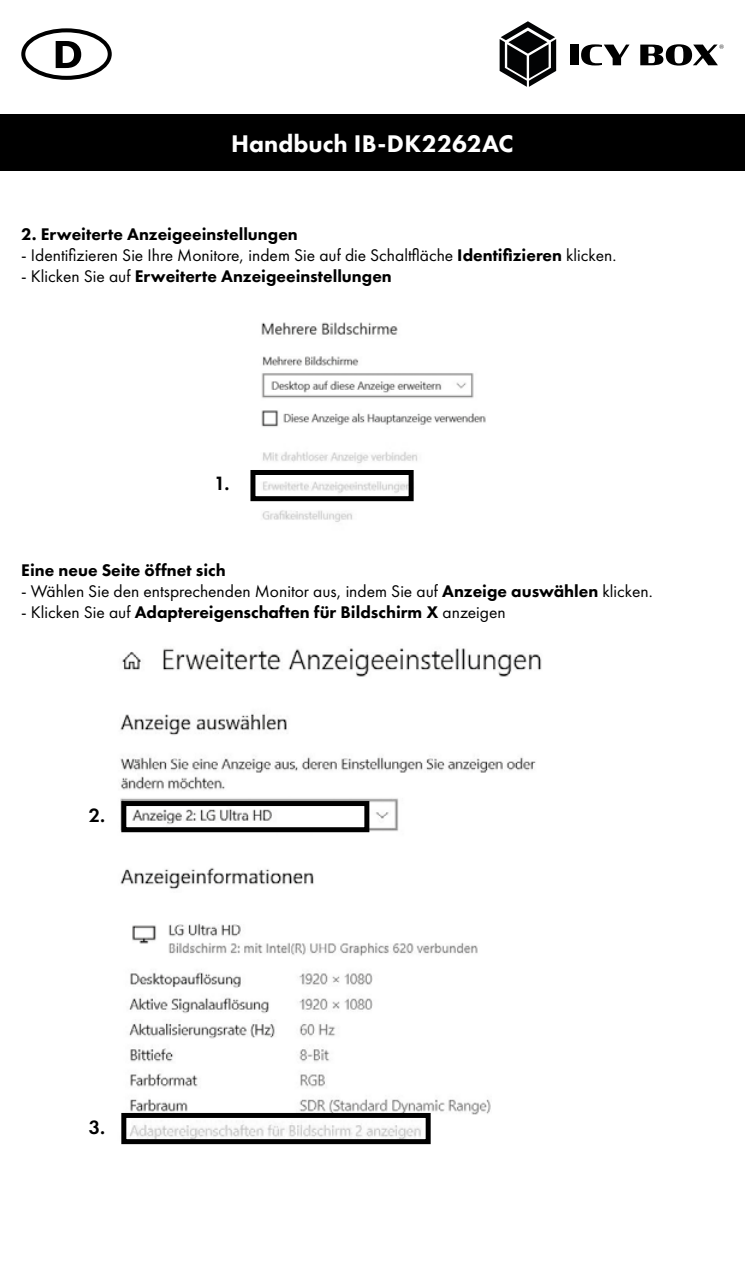
<style>
.page{position:relative;width:745px;height:1276px;background:#fff}
.page>*{position:absolute;margin:0;border:0;box-sizing:border-box;transform-origin:0 0}
.t1{font:800 25px "Futura PT";color:#fff}
.t2{font:600 20px "Futura PT";color:#000}
.t3{font:800 17.5px "Futura PT";color:#000}
.t4{font:17.5px "Futura PT";color:#000}
.s1{font-weight:800}
.s2{font-weight:400}
</style>
<div class="page">
<div style="left:0;top:115px;width:744px;height:56px;background:#000"></div>
<div style="left:569px;top:45px;width:9px;height:20px;background:#000"></div>
<svg style="left:581px;top:44px;width:48px;height:21px"></svg>
<svg style="left:640px;top:44px;width:83px;height:22px"></svg>
<svg style="left:499px;top:21px;width:57px;height:66px"></svg>
<img style="left:251px;top:322px;width:235px;height:200px">
<img style="left:120px;top:648px;width:422px;height:493px">
<div style="left:250px;top:470px;width:163px;height:31px;border:5px solid #000"></div>
<div style="left:121px;top:801px;width:248px;height:31px;border:5px solid #000"></div>
<div style="left:121px;top:1113px;width:309px;height:31px;border:5px solid #000"></div>
<div style="left:21px;top:28px;width:91px;height:52px;border:4px solid #000;border-radius:50%"></div>
<svg style="left:56px;top:41px;width:25px;height:27px"></svg>
<h1 class="t1" style="left:231px;top:128px;width:284px">Handbuch IB-DK2262AC</h1>
<p class="t3" style="left:21px;top:223px;width:278px">2. Erweiterte Anzeigeeinstellungen</p>
<p class="t4" style="left:21px;top:245px;width:596px">- Identifizieren Sie Ihre Monitore, indem Sie auf die Schaltfläche <span class="s1">Identifizieren</span> klicken.</p>
<p class="t3" style="left:21px;top:265px;width:372px"><span class="s2">- Klicken Sie auf</span> Erweiterte Anzeigeeinstellungen</p>
<p class="t2" style="left:214px;top:471px;width:17px">1.</p>
<p class="t3" style="left:21px;top:559px;width:206px">Eine neue Seite öffnet sich</p>
<p class="t4" style="left:21px;top:581px;width:632px">- Wählen Sie den entsprechenden Monitor aus, indem Sie auf <span class="s1">Anzeige auswählen</span> klicken.</p>
<p class="t3" style="left:21px;top:601px;width:485px"><span class="s2">- Klicken Sie auf</span> Adaptereigenschaften für Bildschirm X <span class="s2">anzeigen</span></p>
<p class="t2" style="left:89px;top:803px;width:18px">2.</p>
<p class="t2" style="left:89px;top:1114px;width:18px">3.</p>
</div>
